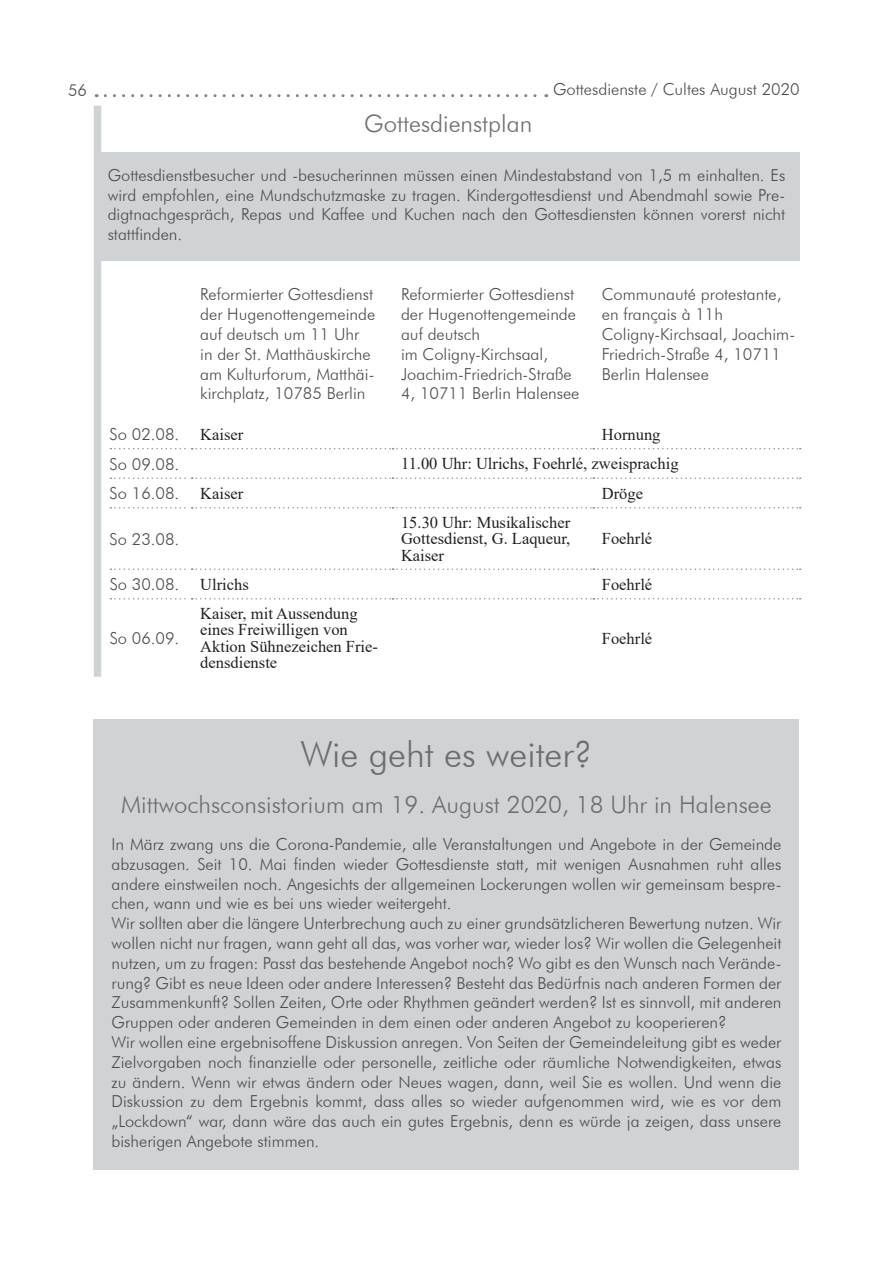
<style>
.page{position:relative;width:893px;height:1263px;background:#fff}
.page>*{position:absolute;margin:0;border:0;box-sizing:border-box;transform-origin:0 0}
.t1{font:300 36px "Futura BT";color:#6c6d70}
.t2{font:300 24px "Futura BT";color:#6c6d70}
.t3{font:300 16.5px/19.8px "Futura BT";color:#4b4c4d}
.t4{font:16.5px/16.5px "Times New Roman";color:#231f20;text-align:justify}
</style>
<div class="page">
<div style="left:94px;top:719px;width:705px;height:450px;background:#d1d2d4"></div>
<svg style="left:105px;top:94px;width:442px;height:3px"></svg>
<div style="left:94px;top:106px;width:7px;height:571px;background:#d1d2d4"></div>
<svg style="left:110px;top:448px;width:691px;height:1px"></svg>
<svg style="left:110px;top:477px;width:691px;height:2px"></svg>
<svg style="left:110px;top:507px;width:691px;height:1px"></svg>
<svg style="left:110px;top:568px;width:691px;height:2px"></svg>
<svg style="left:110px;top:598px;width:691px;height:1px"></svg>
<div style="left:94px;top:152px;width:706px;height:108px;background:#d1d2d4"></div>
<p class="t3" style="left:68px;top:80px;width:21px">56</p>
<p class="t3" style="left:553px;top:79px;width:248px">Gottesdienste / Cultes August 2020</p>
<h2 class="t2" style="left:364px;top:109px;width:170px">Gottesdienstplan</h2>
<p class="t3" style="left:108px;top:165px;width:679px;text-align:justify">Gottesdienstbesucher und -besucherinnen müssen einen Mindestabstand von 1,5 m einhalten. Es wird empfohlen, eine Mundschutzmaske zu tragen. Kindergottesdienst und Abendmahl sowie Pre&shy;digtnachgespräch, Repas und Kaffee und Kuchen nach den Gottesdiensten können vorerst nicht stattfinden.</p>
<p class="t3" style="left:200px;top:284px;width:177px">Reformierter Gottesdienst der Hugenottengemeinde auf deutsch um 11 Uhr in der St. Matthäuskirche am Kulturforum, Matthäi&shy;kirchplatz, 10785 Berlin</p>
<p class="t3" style="left:401px;top:284px;width:180px">Reformierter Gottesdienst der Hugenottengemeinde auf deutsch<br>im Coligny-Kirchsaal,<br>Joachim-Friedrich-Straße<br>4, 10711 Berlin Halensee</p>
<p class="t3" style="left:602px;top:284px;width:195px">Communauté protestante, en français à 11h<br>Coligny-Kirchsaal, Joachim-<br>Friedrich-Straße 4, 10711<br>Berlin Halensee</p>
<p class="t3" style="left:110px;top:424px;width:71px">So 02.08.</p>
<p class="t4" style="left:200px;top:425px;width:45px">Kaiser</p>
<p class="t4" style="left:602px;top:425px;width:60px">Hornung</p>
<p class="t3" style="left:110px;top:454px;width:71px">So 09.08.</p>
<p class="t4" style="left:401px;top:455px;width:279px">11.00 Uhr: Ulrichs, Foehrlé, zweisprachig</p>
<p class="t3" style="left:110px;top:483px;width:71px">So 16.08.</p>
<p class="t4" style="left:200px;top:484px;width:45px">Kaiser</p>
<p class="t4" style="left:602px;top:484px;width:43px">Dröge</p>
<p class="t3" style="left:110px;top:529px;width:71px">So 23.08.</p>
<p class="t4" style="left:401px;top:513px;width:171px">15.30 Uhr: Musikalischer Gottesdienst, G. Laqueur, Kaiser</p>
<p class="t4" style="left:602px;top:530px;width:52px">Foehrlé</p>
<p class="t3" style="left:110px;top:574px;width:71px">So 30.08.</p>
<p class="t4" style="left:200px;top:575px;width:50px">Ulrichs</p>
<p class="t4" style="left:602px;top:575px;width:52px">Foehrlé</p>
<p class="t3" style="left:110px;top:628px;width:71px">So 06.09.</p>
<p class="t4" style="left:200px;top:604px;width:179px;text-align:left">Kaiser, mit Aussendung eines Freiwilligen von<br>Aktion Sühnezeichen Frie&shy;densdienste</p>
<p class="t4" style="left:602px;top:629px;width:52px">Foehrlé</p>
<h1 class="t1" style="left:301px;top:733px;width:293px">Wie geht es weiter?</h1>
<h2 class="t2" style="left:121px;top:790px;width:652px">Mittwochsconsistorium am 19. August 2020, 18 Uhr in Halensee</h2>
<p class="t3" style="left:112px;top:834px;width:671px">In März zwang uns die Corona-Pandemie, alle Veranstaltungen und Angebote in der Gemeinde abzusagen. Seit 10. Mai finden wieder Gottesdienste statt, mit wenigen Ausnahmen ruht alles andere einstweilen noch. Angesichts der allgemeinen Lockerungen wollen wir gemeinsam bespre&shy;chen, wann und wie es bei uns wieder weitergeht.<br>Wir sollten aber die längere Unterbrechung auch zu einer grundsätzlicheren Bewertung nutzen. Wir wollen nicht nur fragen, wann geht all das, was vorher war, wieder los? Wir wollen die Gelegenheit nutzen, um zu fragen: Passt das bestehende Angebot noch? Wo gibt es den Wunsch nach Verände&shy;rung? Gibt es neue Ideen oder andere Interessen? Besteht das Bedürfnis nach anderen Formen der Zusammenkunft? Sollen Zeiten, Orte oder Rhythmen geändert werden? Ist es sinnvoll, mit anderen Gruppen oder anderen Gemeinden in dem einen oder anderen Angebot zu kooperieren?<br>Wir wollen eine ergebnisoffene Diskussion anregen. Von Seiten der Gemeindeleitung gibt es weder Zielvorgaben noch finanzielle oder personelle, zeitliche oder räumliche Notwendigkeiten, etwas zu ändern. Wenn wir etwas ändern oder Neues wagen, dann, weil Sie es wollen. Und wenn die Diskussion zu dem Ergebnis kommt, dass alles so wieder aufgenommen wird, wie es vor dem „Lockdown“ war, dann wäre das auch ein gutes Ergebnis, denn es würde ja zeigen, dass unsere bisherigen Angebote stimmen.</p>
</div>
